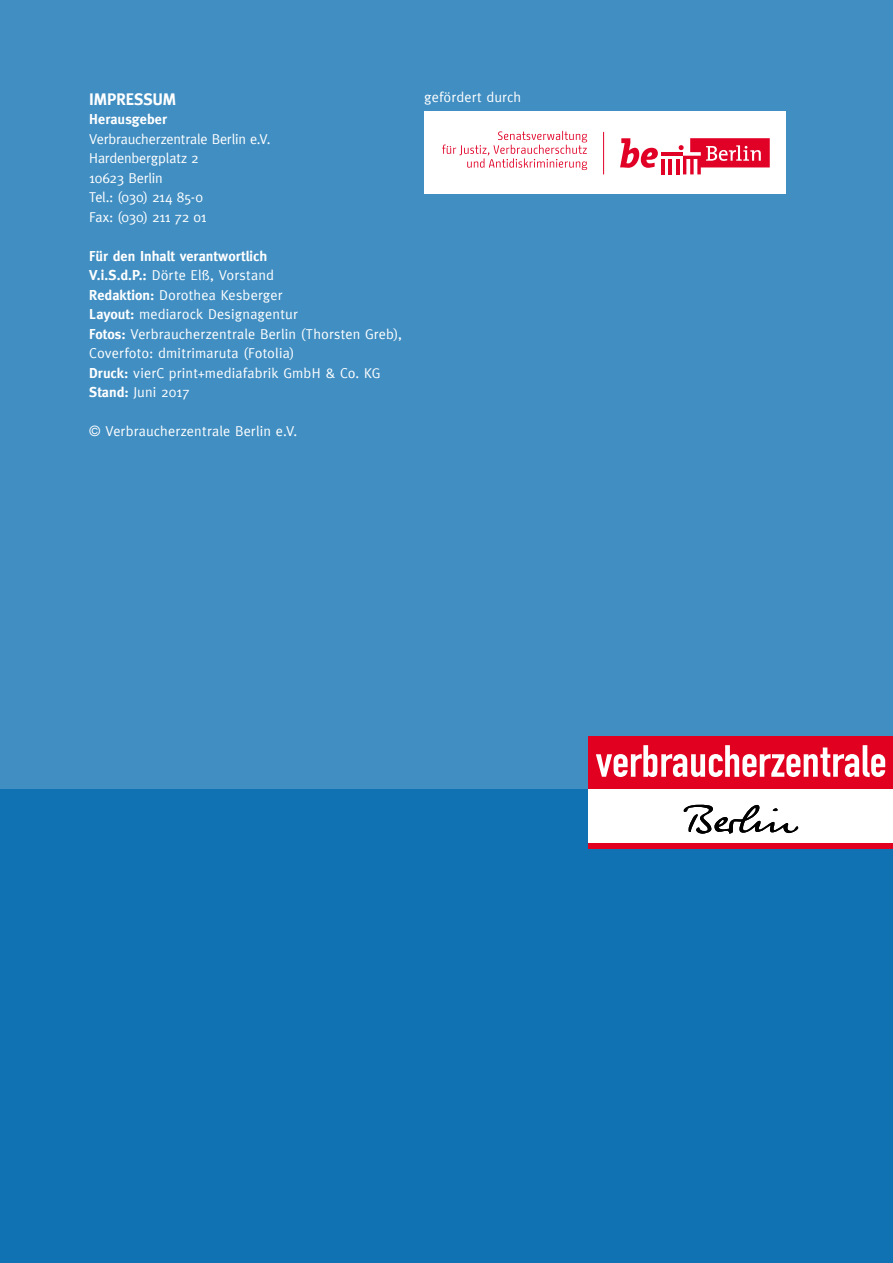
<style>
.page{position:relative;width:893px;height:1263px;background:#408ec2}
.page>*{position:absolute;margin:0;border:0;box-sizing:border-box;transform-origin:0 0}
.t1{font:700 16.5px "Meta";color:#fff}
.t2{font:14.25px/19.5px "Meta";letter-spacing:.01em;color:#fff}
.t3{font:14.25px/19.5px "Meta";letter-spacing:-.015em;color:#fff}
.t4{font:700 14.25px "Meta";color:#fff}
.s1{font-weight:700}
</style>
<div class="page">
<div style="left:0;top:789px;width:893px;height:474px;background:#1072b3"></div>
<div style="left:424px;top:111px;width:362px;height:82px;background:#fff"></div>
<svg style="left:620px;top:138px;width:38px;height:30px"></svg>
<hr style="left:661px;top:159px;width:4px;height:15px;background:#e10026">
<hr style="left:669px;top:159px;width:3px;height:15px;background:#e10026">
<hr style="left:676px;top:159px;width:3px;height:15px;background:#e10026">
<hr style="left:661px;top:152px;width:22px;height:4px;background:#e10026">
<svg style="left:679px;top:138px;width:91px;height:36px"></svg>
<hr style="left:603px;top:132px;width:1px;height:42px;background:#e10026">
<svg style="left:442px;top:131px;width:145px;height:39px"></svg>
<div style="left:589px;top:736px;width:304px;height:53px;background:#e20020"></div>
<svg style="left:596px;top:745px;width:289px;height:32px"></svg>
<div style="left:589px;top:789px;width:304px;height:54px;background:#fff"></div>
<div style="left:589px;top:843px;width:304px;height:5px;background:#e20020"></div>
<svg style="left:684px;top:804px;width:114px;height:30px"></svg>
<p class="t1" style="left:89px;top:89px;width:88px">IMPRESSUM</p>
<p class="t2" style="left:424px;top:88px;width:98px">gefördert durch</p>
<p class="t4" style="left:89px;top:111px;width:79px">Herausgeber</p>
<p class="t3" style="left:89px;top:129px;width:183px">Verbraucherzentrale Berlin e.V.<br>Hardenbergplatz 2<br>10623 Berlin<br>Tel.: (030) 214 85-0<br>Fax: (030) 211 72 01</p>
<p class="t2" style="left:89px;top:246px;width:314px"><span class="s1">Für den Inhalt verantwortlich<br>V.i.S.d.P.:</span> Dörte Elß, Vorstand<br><span class="s1">Redaktion:</span> Dorothea Kesberger<br><span class="s1">Layout:</span> mediarock Designagentur<br><span class="s1">Fotos:</span> Verbraucherzentrale Berlin (Thorsten Greb), Coverfoto: dmitrimaruta (Fotolia)<br><span class="s1">Druck:</span> vierC print+mediafabrik GmbH &amp; Co. KG <span class="s1">Stand:</span> Juni 2017</p>
<p class="t2" style="left:89px;top:421px;width:209px">© Verbraucherzentrale Berlin e.V.</p>
</div>
